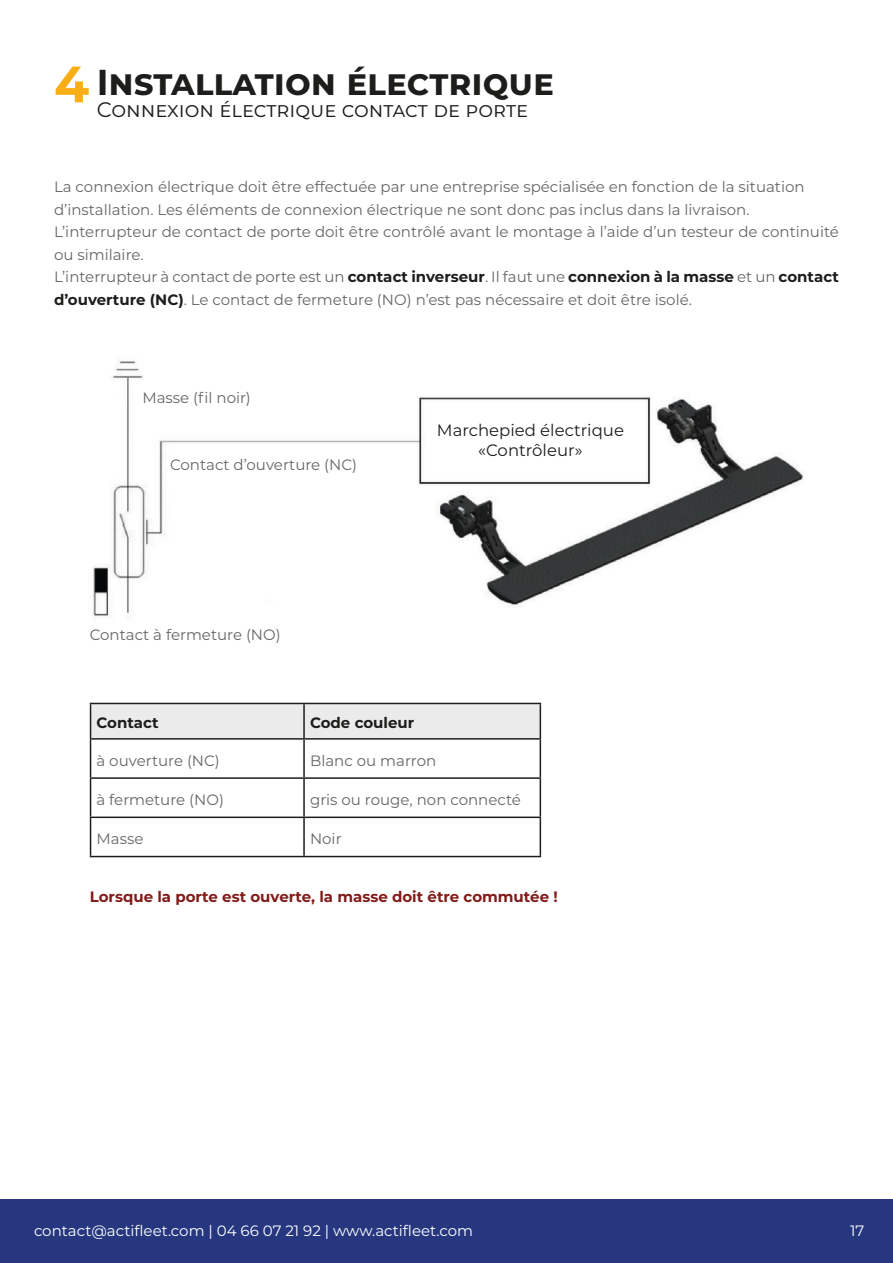
<style>
.page{position:relative;width:893px;height:1263px;background:#fff}
.page>*{position:absolute;margin:0;border:0;box-sizing:border-box;transform-origin:0 0}
.t1{font:700 51px "Montserrat";color:#f9ae16}
.t2{font:700 36px "Montserrat";color:#1d1d1b}
.t3{font:21px "Montserrat";color:#1d1d1b}
.t4{font:16.5px/19.8px "Montserrat";color:#1d1d1b;text-align:center}
.t5{font:15px/22.5px "Montserrat";color:#656668}
.t6{font:15px "Montserrat";color:#fff}
.t7{font:700 15px "Montserrat";color:#811c19}
.t8{font:700 15px "Montserrat";letter-spacing:-.01em;color:#1d1d1b}
.s1{font-weight:700;color:#1d1d1b}
</style>
<div class="page">
<div style="left:0;top:1199px;width:893px;height:64px;background:#263780"></div>
<img style="left:93px;top:361px;width:710px;height:256px">
<div style="left:91px;top:704px;width:449px;height:34px;background:#ebebeb"></div>
<hr style="left:90px;top:740px;width:1px;height:37px;background:#1d1d1b">
<hr style="left:303px;top:740px;width:2px;height:37px;background:#1d1d1b">
<hr style="left:540px;top:740px;width:1px;height:37px;background:#1d1d1b">
<hr style="left:90px;top:777px;width:214px;height:2px;background:#1d1d1b">
<hr style="left:90px;top:779px;width:1px;height:37px;background:#1d1d1b">
<hr style="left:304px;top:777px;width:237px;height:2px;background:#1d1d1b">
<hr style="left:303px;top:779px;width:2px;height:37px;background:#1d1d1b">
<hr style="left:540px;top:779px;width:1px;height:37px;background:#1d1d1b">
<hr style="left:90px;top:816px;width:214px;height:2px;background:#1d1d1b">
<hr style="left:90px;top:818px;width:1px;height:38px;background:#1d1d1b">
<hr style="left:304px;top:816px;width:237px;height:2px;background:#1d1d1b">
<hr style="left:303px;top:818px;width:2px;height:38px;background:#1d1d1b">
<hr style="left:540px;top:818px;width:1px;height:38px;background:#1d1d1b">
<hr style="left:90px;top:856px;width:214px;height:1px;background:#1d1d1b">
<hr style="left:304px;top:856px;width:237px;height:1px;background:#1d1d1b">
<hr style="left:90px;top:703px;width:214px;height:1px;background:#1d1d1b">
<hr style="left:90px;top:704px;width:1px;height:34px;background:#1d1d1b">
<hr style="left:90px;top:738px;width:214px;height:2px;background:#1d1d1b">
<hr style="left:304px;top:703px;width:237px;height:1px;background:#1d1d1b">
<hr style="left:303px;top:704px;width:2px;height:34px;background:#1d1d1b">
<hr style="left:540px;top:704px;width:1px;height:34px;background:#1d1d1b">
<hr style="left:304px;top:738px;width:237px;height:2px;background:#1d1d1b">
<p class="t1" style="left:54px;top:47px;width:37px">4</p>
<p class="t2" style="left:97px;top:56px;width:459px">Installation électrique</p>
<p class="t3" style="left:97px;top:96px;width:433px">Connexion électrique contact de porte</p>
<p class="t5" style="left:54px;top:175px;width:752px">La connexion électrique doit être effectuée par une entreprise spécialisée en fonction de la situation</p>
<p class="t5" style="left:54px;top:197px;width:697px">d’installation. Les éléments de connexion électrique ne sont donc pas inclus dans la livraison.</p>
<p class="t5" style="left:54px;top:220px;width:786px">L’interrupteur de contact de porte doit être contrôlé avant le montage à l’aide d’un testeur de continuité ou similaire.</p>
<p class="t5" style="left:54px;top:265px;width:786px">L’interrupteur à contact de porte est un <span class="s1">contact inverseur</span>. Il faut une <span class="s1">connexion à la masse</span> et un <span class="s1">contact</span></p>
<p class="t5" style="left:54px;top:287px;width:639px"><span class="s1">d’ouverture (NC)</span>. Le contact de fermeture (NO) n’est pas nécessaire et doit être isolé.</p>
<p class="t5" style="left:142px;top:385px;width:110px">Masse (fil noir)</p>
<p class="t5" style="left:170px;top:452px;width:189px">Contact d’ouverture (NC)</p>
<p class="t5" style="left:90px;top:622px;width:193px">Contact à fermeture (NO)</p>
<p class="t4" style="left:437px;top:419px;width:188px">Marchepied électrique «Contrôleur»</p>
<p class="t8" style="left:97px;top:712px;width:64px">Contact</p>
<p class="t8" style="left:310px;top:712px;width:106px">Code couleur</p>
<p class="t5" style="left:97px;top:749px;width:125px">à ouverture (NC)</p>
<p class="t5" style="left:310px;top:749px;width:128px">Blanc ou marron</p>
<p class="t5" style="left:97px;top:788px;width:129px">à fermeture (NO)</p>
<p class="t5" style="left:310px;top:788px;width:212px">gris ou rouge, non connecté</p>
<p class="t5" style="left:97px;top:827px;width:48px">Masse</p>
<p class="t5" style="left:310px;top:827px;width:33px">Noir</p>
<p class="t7" style="left:90px;top:886px;width:469px">Lorsque la porte est ouverte, la masse doit être commutée !</p>
<p class="t6" style="left:34px;top:1220px;width:440px">contact@actifleet.com | 04 66 07 21 92 | www.actifleet.com</p>
<p class="t6" style="left:850px;top:1220px;width:16px">17</p>
</div>
